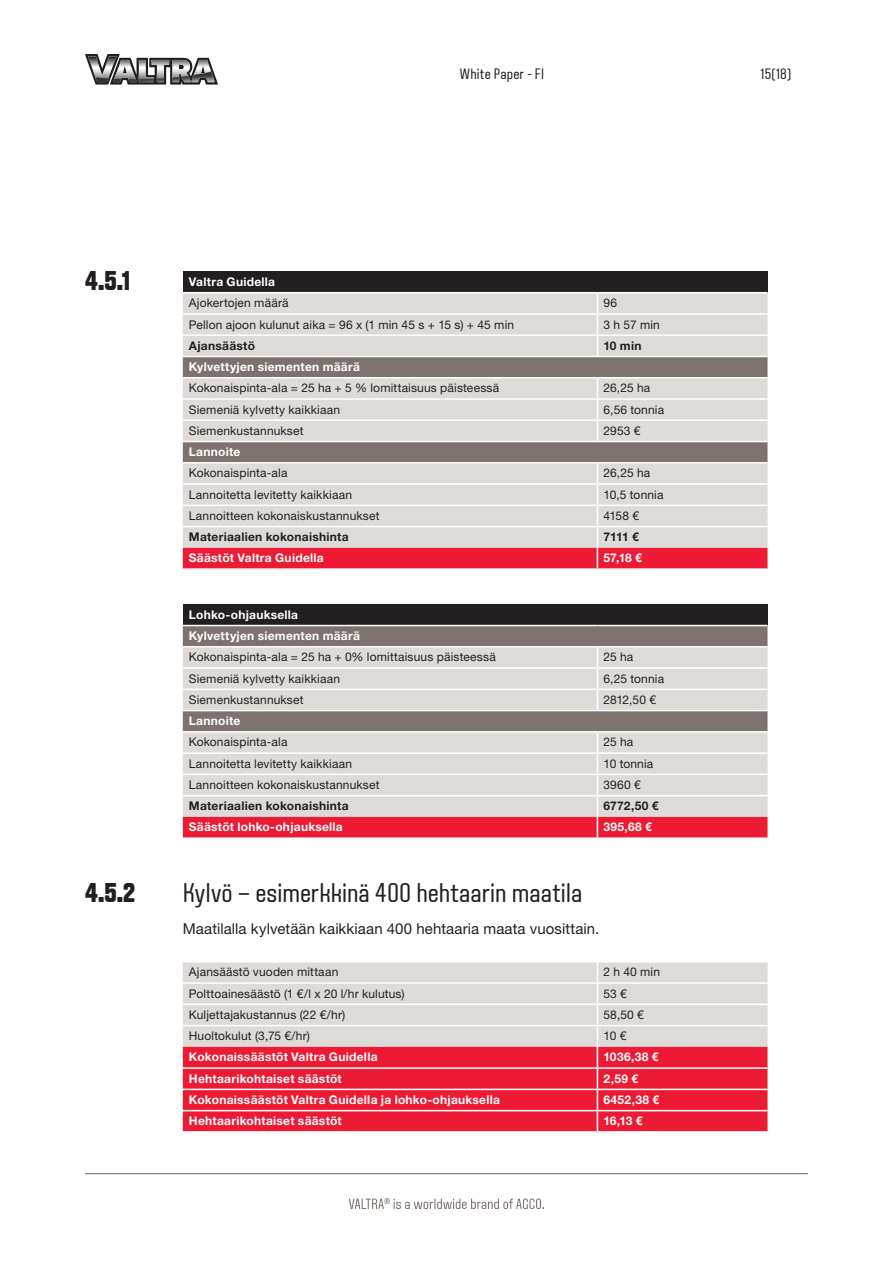
<style>
.page{position:relative;width:893px;height:1263px;background:#fff}
.page>*{position:absolute;margin:0;border:0;box-sizing:border-box;transform-origin:0 0}
.WP_väliotsikko_norma{font:27px "VALTRA Aveny T";color:#231f20}
.WP_väliotsikko_all_c{font:800 27px "VALTRA Aveny T";color:#231f20}
.WP_body_text{font:15px "Helvetica Neue LT Std";letter-spacing:.005em;color:#231f20}
.t1{font:15px "VALTRA Aveny T";letter-spacing:.01em;color:#231f20}
.WP_vertailutaulukot{font:12px "Helvetica Neue LT Std";letter-spacing:.015em;color:#231f20}
.WP_vertailutaulukot-2{font:700 12px "Helvetica Neue LT Std";letter-spacing:.02em;color:#fff}
.WP_vertailutaulukot-3{font:700 12px "Helvetica Neue LT Std";letter-spacing:.02em;color:#231f20}
</style>
<div class="page">
<svg style="left:349px;top:1198px;width:195px;height:11px"></svg>
<hr style="left:85px;top:1173px;width:723px;height:1px;background:#7d726d">
<svg style="left:85px;top:54px;width:133px;height:31px"></svg>
<div style="left:183px;top:271px;width:584px;height:22px;background:#231f20"></div>
<div style="left:183px;top:293px;width:584px;height:63px;background:#dedad8"></div>
<svg style="left:183px;top:357px;width:584px;height:105px;background:#b7b0ad"></svg>
<hr style="left:183px;top:292px;width:414px;height:1px;background:#fff">
<hr style="left:597px;top:292px;width:170px;height:1px;background:#fff">
<hr style="left:183px;top:313px;width:414px;height:2px;background:#fff">
<hr style="left:597px;top:313px;width:170px;height:2px;background:#fff">
<hr style="left:183px;top:334px;width:414px;height:2px;background:#fff">
<hr style="left:597px;top:334px;width:170px;height:2px;background:#fff">
<svg style="left:597px;top:293px;width:1px;height:63px"></svg>
<hr style="left:183px;top:377px;width:414px;height:1px;background:#fff">
<hr style="left:597px;top:377px;width:170px;height:1px;background:#fff">
<hr style="left:183px;top:398px;width:414px;height:2px;background:#fff">
<hr style="left:597px;top:398px;width:170px;height:2px;background:#fff">
<hr style="left:183px;top:419px;width:414px;height:2px;background:#fff">
<hr style="left:597px;top:419px;width:170px;height:2px;background:#fff">
<svg style="left:597px;top:378px;width:1px;height:63px"></svg>
<hr style="left:183px;top:441px;width:414px;height:1px;background:#fff">
<hr style="left:597px;top:441px;width:170px;height:1px;background:#fff">
<svg style="left:183px;top:464px;width:584px;height:105px;background:#e2b6b9"></svg>
<div style="left:183px;top:604px;width:584px;height:21px;background:#231f20"></div>
<div style="left:183px;top:626px;width:584px;height:20px;background:#7d726d"></div>
<svg style="left:183px;top:647px;width:584px;height:84px;background:#c6c0bd"></svg>
<hr style="left:183px;top:667px;width:414px;height:2px;background:#fff">
<hr style="left:597px;top:667px;width:170px;height:2px;background:#fff">
<hr style="left:183px;top:688px;width:414px;height:2px;background:#fff">
<hr style="left:597px;top:688px;width:170px;height:2px;background:#fff">
<svg style="left:597px;top:647px;width:1px;height:63px"></svg>
<hr style="left:183px;top:710px;width:414px;height:1px;background:#fff">
<hr style="left:597px;top:710px;width:170px;height:1px;background:#fff">
<svg style="left:183px;top:733px;width:584px;height:105px;background:#e2b6b9"></svg>
<div style="left:183px;top:962px;width:584px;height:85px;background:#dedad8"></div>
<div style="left:183px;top:1047px;width:584px;height:84px;background:#ed1a33"></div>
<hr style="left:183px;top:982px;width:414px;height:2px;background:#fff">
<hr style="left:597px;top:982px;width:170px;height:2px;background:#fff">
<hr style="left:183px;top:1003px;width:414px;height:2px;background:#fff">
<hr style="left:597px;top:1003px;width:170px;height:2px;background:#fff">
<hr style="left:183px;top:1025px;width:414px;height:1px;background:#fff">
<hr style="left:597px;top:1025px;width:170px;height:1px;background:#fff">
<hr style="left:183px;top:1067px;width:414px;height:2px;background:#fff">
<hr style="left:597px;top:1067px;width:170px;height:2px;background:#fff">
<hr style="left:183px;top:1089px;width:414px;height:1px;background:#fff">
<hr style="left:597px;top:1089px;width:170px;height:1px;background:#fff">
<hr style="left:183px;top:1110px;width:414px;height:1px;background:#fff">
<hr style="left:597px;top:1110px;width:170px;height:1px;background:#fff">
<svg style="left:597px;top:962px;width:1px;height:169px"></svg>
<p class="t1" style="left:460px;top:64px;width:86px">White Paper - FI</p>
<p class="t1" style="left:761px;top:64px;width:32px">15(18)</p>
<p class="WP_väliotsikko_all_c" style="left:85px;top:263px;width:47px">4.5.1</p>
<p class="WP_väliotsikko_all_c" style="left:85px;top:875px;width:52px">4.5.2</p>
<p class="WP_vertailutaulukot-2" style="left:189px;top:274px;width:88px">Valtra Guidella</p>
<p class="WP_vertailutaulukot" style="left:189px;top:296px;width:101px">Ajokertojen määrä</p>
<p class="WP_vertailutaulukot" style="left:603px;top:296px;width:15px">96</p>
<p class="WP_vertailutaulukot" style="left:189px;top:317px;width:327px">Pellon ajoon kulunut aika = 96 x (1 min 45 s + 15 s) + 45 min</p>
<p class="WP_vertailutaulukot" style="left:603px;top:317px;width:58px">3 h 57 min</p>
<p class="WP_vertailutaulukot-3" style="left:189px;top:338px;width:68px">Ajansäästö</p>
<p class="WP_vertailutaulukot-3" style="left:603px;top:338px;width:40px">10 min</p>
<p class="WP_vertailutaulukot-2" style="left:189px;top:359px;width:173px">Kylvettyjen siementen määrä</p>
<p class="WP_vertailutaulukot" style="left:189px;top:381px;width:312px">Kokonaispinta-ala = 25 ha + 5 % lomittaisuus päisteessä</p>
<p class="WP_vertailutaulukot" style="left:603px;top:381px;width:48px">26,25 ha</p>
<p class="WP_vertailutaulukot" style="left:189px;top:402px;width:153px">Siemeniä kylvetty kaikkiaan</p>
<p class="WP_vertailutaulukot" style="left:603px;top:402px;width:62px">6,56 tonnia</p>
<p class="WP_vertailutaulukot" style="left:189px;top:423px;width:116px">Siemenkustannukset</p>
<p class="WP_vertailutaulukot" style="left:603px;top:423px;width:39px">2953 €</p>
<p class="WP_vertailutaulukot-2" style="left:189px;top:444px;width:53px">Lannoite</p>
<p class="WP_vertailutaulukot" style="left:189px;top:466px;width:100px">Kokonaispinta-ala</p>
<p class="WP_vertailutaulukot" style="left:603px;top:466px;width:48px">26,25 ha</p>
<p class="WP_vertailutaulukot" style="left:189px;top:487px;width:165px">Lannoitetta levitetty kaikkiaan</p>
<p class="WP_vertailutaulukot" style="left:603px;top:487px;width:62px">10,5 tonnia</p>
<p class="WP_vertailutaulukot" style="left:189px;top:508px;width:192px">Lannoitteen kokonaiskustannukset</p>
<p class="WP_vertailutaulukot" style="left:603px;top:508px;width:37px">4158 €</p>
<p class="WP_vertailutaulukot-3" style="left:189px;top:529px;width:161px">Materiaalien kokonaishinta</p>
<p class="WP_vertailutaulukot-3" style="left:603px;top:529px;width:37px">7111 €</p>
<p class="WP_vertailutaulukot-2" style="left:189px;top:551px;width:136px">Säästöt Valtra Guidella</p>
<p class="WP_vertailutaulukot-2" style="left:603px;top:551px;width:40px">57,18 €</p>
<p class="WP_vertailutaulukot-2" style="left:189px;top:607px;width:111px">Lohko-ohjauksella</p>
<p class="WP_vertailutaulukot-2" style="left:189px;top:628px;width:173px">Kylvettyjen siementen määrä</p>
<p class="WP_vertailutaulukot" style="left:189px;top:650px;width:308px">Kokonaispinta-ala = 25 ha + 0% lomittaisuus päisteessä</p>
<p class="WP_vertailutaulukot" style="left:603px;top:650px;width:31px">25 ha</p>
<p class="WP_vertailutaulukot" style="left:189px;top:671px;width:153px">Siemeniä kylvetty kaikkiaan</p>
<p class="WP_vertailutaulukot" style="left:603px;top:671px;width:62px">6,25 tonnia</p>
<p class="WP_vertailutaulukot" style="left:189px;top:692px;width:116px">Siemenkustannukset</p>
<p class="WP_vertailutaulukot" style="left:603px;top:692px;width:54px">2812,50 €</p>
<p class="WP_vertailutaulukot-2" style="left:189px;top:713px;width:53px">Lannoite</p>
<p class="WP_vertailutaulukot" style="left:189px;top:735px;width:100px">Kokonaispinta-ala</p>
<p class="WP_vertailutaulukot" style="left:603px;top:735px;width:31px">25 ha</p>
<p class="WP_vertailutaulukot" style="left:189px;top:756px;width:165px">Lannoitetta levitetty kaikkiaan</p>
<p class="WP_vertailutaulukot" style="left:603px;top:756px;width:51px">10 tonnia</p>
<p class="WP_vertailutaulukot" style="left:189px;top:777px;width:192px">Lannoitteen kokonaiskustannukset</p>
<p class="WP_vertailutaulukot" style="left:603px;top:777px;width:39px">3960 €</p>
<p class="WP_vertailutaulukot-3" style="left:189px;top:798px;width:161px">Materiaalien kokonaishinta</p>
<p class="WP_vertailutaulukot-3" style="left:603px;top:798px;width:57px">6772,50 €</p>
<p class="WP_vertailutaulukot-2" style="left:189px;top:820px;width:155px">Säästöt lohko-ohjauksella</p>
<p class="WP_vertailutaulukot-2" style="left:603px;top:820px;width:50px">395,68 €</p>
<p class="WP_väliotsikko_norma" style="left:183px;top:875px;width:401px">Kylvö – esimerkkinä 400 hehtaarin maatila</p>
<p class="WP_body_text" style="left:183px;top:920px;width:418px">Maatilalla kylvetään kaikkiaan 400 hehtaaria maata vuosittain.</p>
<p class="WP_vertailutaulukot" style="left:189px;top:965px;width:151px">Ajansäästö vuoden mittaan</p>
<p class="WP_vertailutaulukot" style="left:603px;top:965px;width:58px">2 h 40 min</p>
<p class="WP_vertailutaulukot" style="left:189px;top:986px;width:217px">Polttoainesäästö (1 €/l x 20 l/hr kulutus)</p>
<p class="WP_vertailutaulukot" style="left:603px;top:986px;width:25px">53 €</p>
<p class="WP_vertailutaulukot" style="left:189px;top:1007px;width:158px">Kuljettajakustannus (22 €/hr)</p>
<p class="WP_vertailutaulukot" style="left:603px;top:1007px;width:42px">58,50 €</p>
<p class="WP_vertailutaulukot" style="left:189px;top:1029px;width:123px">Huoltokulut (3,75 €/hr)</p>
<p class="WP_vertailutaulukot" style="left:603px;top:1029px;width:24px">10 €</p>
<p class="WP_vertailutaulukot-2" style="left:189px;top:1050px;width:190px">Kokonaissäästöt Valtra Guidella</p>
<p class="WP_vertailutaulukot-2" style="left:603px;top:1050px;width:57px">1036,38 €</p>
<p class="WP_vertailutaulukot-2" style="left:189px;top:1071px;width:154px">Hehtaarikohtaiset säästöt</p>
<p class="WP_vertailutaulukot-2" style="left:603px;top:1071px;width:36px">2,59 €</p>
<p class="WP_vertailutaulukot-2" style="left:189px;top:1092px;width:313px">Kokonaissäästöt Valtra Guidella ja lohko-ohjauksella</p>
<p class="WP_vertailutaulukot-2" style="left:603px;top:1092px;width:57px">6452,38 €</p>
<p class="WP_vertailutaulukot-2" style="left:189px;top:1113px;width:154px">Hehtaarikohtaiset säästöt</p>
<p class="WP_vertailutaulukot-2" style="left:603px;top:1113px;width:41px">16,13 €</p>
</div>
